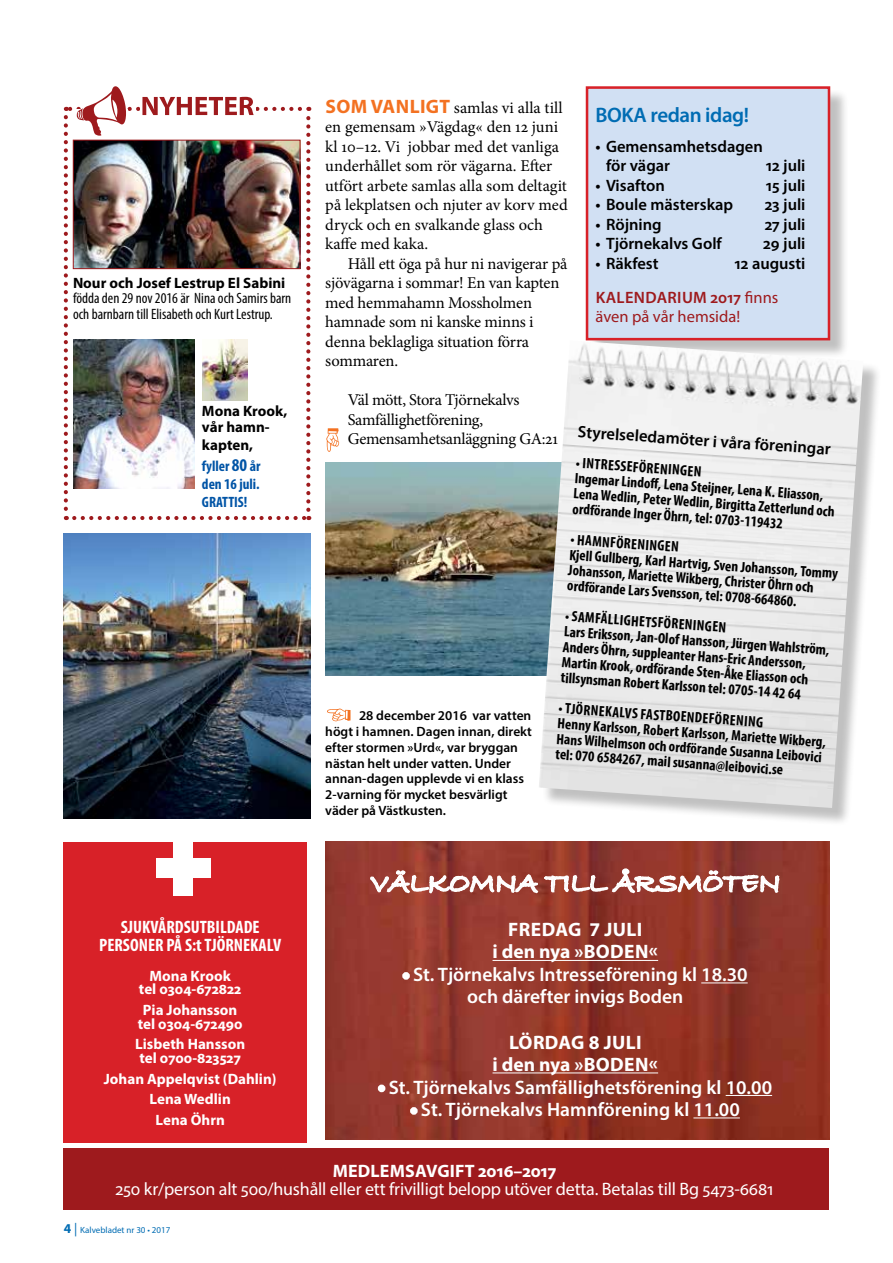
<style>
.page{position:relative;width:893px;height:1263px;background:#fff}
.page>*{position:absolute;margin:0;border:0;box-sizing:border-box;transform-origin:0 0}
.t1{font:700 28.5px "Bradley Hand ITCTT";color:#fff}
.t2{font:600 21px "Myriad Pro";color:#006cb3}
.t3{font:600 19.5px/22.5px "Myriad Pro";color:#fff;text-align:center}
.t4{font:700 19.5px/22.5px "Myriad Pro";letter-spacing:.02em;color:#fff}
.t5{font:18px "Myriad Pro";letter-spacing:-.01em;color:#fff}
.t6{font:700 condensed 18px "Myriad Pro";color:#fff}
.t7{font:700 18px "Myriad Pro";letter-spacing:.01em;color:#fff}
.t8{font:600 16.65px "Myriad Pro";color:#000}
.t9{font:16.5px/19.5px "Minion Pro";letter-spacing:-.01em;color:#000}
.t10{font:600 16.5px/19.5px "Myriad Pro";color:#000}
.t11{font:600 16.5px/34.2px "Myriad Pro";color:#9e1a1d}
.t12{font:16.5px "Myriad Pro";color:#9e1a1d}
.t13{font:700 condensed 15px/15.3px "Myriad Pro";color:#000}
.t14{font:700 15px/13.5px "Myriad Pro";color:#fff;text-align:center}
.t15{font:condensed 15px/15.3px "Myriad Pro";color:#000}
.t16{font:700 15px/15.3px "Myriad Pro";color:#000}
.t17{font:700 condensed 15px/21.6px "Myriad Pro";color:#0054a6}
.t18{font:600 13.5px/15.8px "Myriad Pro";color:#000}
.t19{font:9px "Myriad Pro";color:#006cb3}
.s1{font-stretch:normal;color:#000}
.s2{font-size:18px}
.s3{font-family:"Myriad Pro";font-weight:700;font-size:19.5px;color:#f37121}
.s4{color:#000}
.s5{font-weight:400}
.s6{font-weight:700;font-size:13.5px}
.s7{font-size:13.5px}
</style>
<div class="page">
<div style="left:64px;top:1149px;width:765px;height:61px;background:#9e1a1d"></div>
<div style="left:64px;top:842px;width:243px;height:301px;background:#d82128"></div>
<img style="left:325px;top:841px;width:504px;height:299px">
<hr style="left:493px;top:960px;width:165px;height:1px;background:#fff">
<hr style="left:701px;top:982px;width:47px;height:1px;background:#fff">
<hr style="left:493px;top:1072px;width:165px;height:1px;background:#fff">
<hr style="left:726px;top:1095px;width:46px;height:1px;background:#fff">
<hr style="left:693px;top:1117px;width:47px;height:1px;background:#fff">
<svg style="left:369px;top:862px;width:411px;height:72px;background:#9e4b41"></svg>
<div style="left:402px;top:972px;width:8px;height:8px;border:3px solid #fff;border-radius:50%"></div>
<div style="left:378px;top:1084px;width:7px;height:8px;border:3px solid #fff;border-radius:50%"></div>
<div style="left:410px;top:1107px;width:8px;height:8px;border:3px solid #fff;border-radius:50%"></div>
<div style="left:174px;top:841px;width:19px;height:54px;background:#fff"></div>
<div style="left:156px;top:858px;width:54px;height:20px;background:#fff"></div>
<div style="left:588px;top:89px;width:261px;height:270px;background:#000;opacity:.25"></div>
<div style="left:587px;top:88px;width:242px;height:251px;background:#d1e0f3"></div>
<div style="left:586px;top:86px;width:244px;height:254px;border:3px solid #d82128"></div>
<img style="left:64px;top:86px;width:246px;height:434px">
<img style="left:203px;top:339px;width:44px;height:61px">
<img style="left:64px;top:533px;width:246px;height:286px">
<img style="left:325px;top:462px;width:214px;height:214px">
<div style="left:541px;top:343px;width:341px;height:483px;background:#000;opacity:.25"></div>
<img style="left:539px;top:340px;width:324px;height:468px">
<svg style="left:327px;top:708px;width:23px;height:13px"></svg>
<svg style="left:326px;top:428px;width:13px;height:24px"></svg>
<p class="t16" style="left:73px;top:275px;width:214px">Nour och Josef Lestrup El Sabini</p>
<p class="t15" style="left:73px;top:291px;width:220px">födda den 29 nov 2016 är Nina och Samirs barn och barnbarn till Elisabeth och Kurt Lestrup.</p>
<p class="t16" style="left:202px;top:403px;width:87px">Mona Krook, vår hamn-</p>
<p class="t17" style="left:202px;top:433px;width:60px"><span class="s1">kapten, </span>fyller <span class="s2">80</span> år</p>
<p class="t17" style="left:202px;top:475px;width:59px;line-height:18px">den 16 juli.<br>GRATTIS</p>
<p class="t17" style="left:244px;top:491px;width:5px">!</p>
<p class="t6" style="left:121px;top:916px;width:47px">SJUKVÅRDSUT</p>
<p class="t6" style="left:207px;top:916px;width:17px">BILDADE</p>
<p class="t6" style="left:99px;top:934px;width:18px">PERSONER</p>
<p class="t6" style="left:166px;top:934px;width:60px">PÅ S:t TJÖRNEKAL</p>
<p class="t6" style="left:273px;top:934px;width:10px">V</p>
<p class="t14" style="left:139px;top:968px;width:104px">Mona Krook tel 0304-672822</p>
<p class="t14" style="left:138px;top:1003px;width:106px">Pia Johansson tel 0304-672490</p>
<p class="t14" style="left:135px;top:1037px;width:112px;text-align:left">Lisbeth Hansson tel 0700-823527</p>
<p class="t14" style="left:104px;top:1068px;width:174px;line-height:20.7px">Johan Appelqvist (Dahlin)<br>Lena Wedlin<br>Lena Öhrn</p>
<p class="t9" style="left:325px;top:98px;width:244px"><span class="s3">Som vanligt</span> samlas vi alla till en gemensam »Vägdag« den 12 juni kl 10–12. Vi jobbar med det vanliga underhållet som rör vägarna. Efter utfört arbete samlas alla som deltagit på lekplatsen och njuter av korv med dryck och en svalkande glass och kaffe med kaka.</p>
<p class="t9" style="left:325px;top:254px;width:244px;text-indent:23px">Håll ett öga på hur ni navigerar på sjövägarna i sommar! En van kapten med hemmahamn Mossholmen hamnade som ni kanske minns i denna beklagliga situation förra sommaren.</p>
<p class="t9" style="left:348px;top:390px;width:212px">Väl mött, Stora Tjörnekalvs<br>Samfällighetförening,<br>Gemensamhetsanläggning GA:21</p>
<h2 class="t2" style="left:595px;top:101px;width:155px">BOKA redan idag!</h2>
<p class="t10" style="left:606px;top:136px;width:158px;text-indent:-10px">• Gemensamhetsdagen för vägar</p>
<p class="t10" style="left:766px;top:155px;width:41px">12 juli</p>
<p class="t10" style="left:595px;top:175px;width:71px">• Visafton</p>
<p class="t10" style="left:766px;top:175px;width:41px">15 juli</p>
<p class="t10" style="left:595px;top:194px;width:139px">• Boule mästerskap</p>
<p class="t10" style="left:765px;top:194px;width:42px">23 juli</p>
<p class="t10" style="left:595px;top:214px;width:68px">• Röjning</p>
<p class="t10" style="left:765px;top:214px;width:42px">27 juli</p>
<p class="t10" style="left:595px;top:233px;width:128px">• Tjörnekalvs Golf</p>
<p class="t10" style="left:763px;top:233px;width:44px">29 juli</p>
<p class="t10" style="left:595px;top:253px;width:65px">• Räkfest</p>
<p class="t11" style="left:596px;top:245px;width:211px;text-indent:139px"><span class="s4">12 augusti<br></span>Kalendarium 2017 <span class="s5">finns</span></p>
<p class="t12" style="left:595px;top:307px;width:146px">även på vår hemsida!</p>
<p class="t8" style="left:579px;top:421px;width:258px;rotate:4deg">Styrelseledamöteri våra föreningar</p>
<p class="t13" style="left:576px;top:455px;width:263px;rotate:4deg">• Intresseföreningen<br>IngemarLindoff , Lena Steijner, Lena K. Eliasson, Lena Wedlin, PeterWedlin, Birgitta Zetterlund och ordförande IngerÖhrn, tel: 0703-119432</p>
<p class="t13" style="left:571px;top:531px;width:271px;rotate:4deg">• hamnföreningen<br>KjellGullberg, KarlHartvig, Sven Johansson, Tommy Johansson, Mariette Wikberg, ChristerÖhrn och ordförande Lars Svensson, tel: 0708-664860.</p>
<p class="t13" style="left:566px;top:608px;width:268px;rotate:4deg">• samfällighetsföreningen<br>Lars Eriksson, Jan-Olof Hansson, Jürgen Wahlström, Anders Öhrn, suppleanterHans-<br>MartinKrook, ordförande Sten-Åke Eliasson och</p>
<p class="t13" style="left:564px;top:631px;width:245px;line-height:30.8px;text-align:right;rotate:4deg">Eric Andersson,<br>tillsynsmanRobert Karlsson tel: 0705-14 42 64</p>
<p class="t13" style="left:559px;top:700px;width:270px;rotate:4deg">• Tjörnekalvs fastboendeförenin g<br>Henny Karlsson, Robert Karlsson, Mariette Wikberg, Hans Wilhelmson och ordförande Susanna Leibovici tel: 070 6584267, mailsusanna@leibovici.se</p>
<p class="t18" style="left:325px;top:708px;width:208px;text-indent:34px">28 december 2016 var vatten högt i hamnen. Dagen innan, direkt efter stormen »Urd«, var bryggan nästan helt under vatten. Under annan-dagen upplevde vi en klass<br>2-varning för mycket besvärligt väder på Västkusten.</p>
<h1 class="t1" style="left:370px;top:861px;width:407px">VÄLKOMNA till Årsmöten</h1>
<h3 class="t4" style="left:493px;top:917px;width:149px;text-indent:16px">fredag 7 juli i den nya »BODEN</h3>
<h3 class="t4" style="left:649px;top:940px;width:11px">«</h3>
<h3 class="t3" style="left:403px;top:963px;width:346px">• St. Tjörnekalvs Intresseförening kl 18.30 och därefter invigs Boden</h3>
<h3 class="t4" style="left:493px;top:1030px;width:148px;text-indent:16px">lördag 8 juli i den nya »BODEN</h3>
<h3 class="t4" style="left:649px;top:1052px;width:11px">«</h3>
<h3 class="t3" style="left:379px;top:1075px;width:395px">• St. Tjörnekalvs Samfällighetsförening kl 10.00</h3>
<h3 class="t3" style="left:411px;top:1098px;width:331px">• St. Tjörnekalvs Hamnförening kl 11.00</h3>
<p class="t7" style="left:333px;top:1159px;width:225px">medlemsavgift 2016–2017</p>
<p class="t5" style="left:115px;top:1177px;width:660px">250 kr/person alt 500/hushåll eller ett frivilligt belopp utöver detta. Betalas till Bg 5473-6681</p>
<p class="t19" style="left:64px;top:1225px;width:108px"><span class="s6">4</span> <span class="s7">|</span> Kalvebladet nr 30 • 2017</p>
</div>
